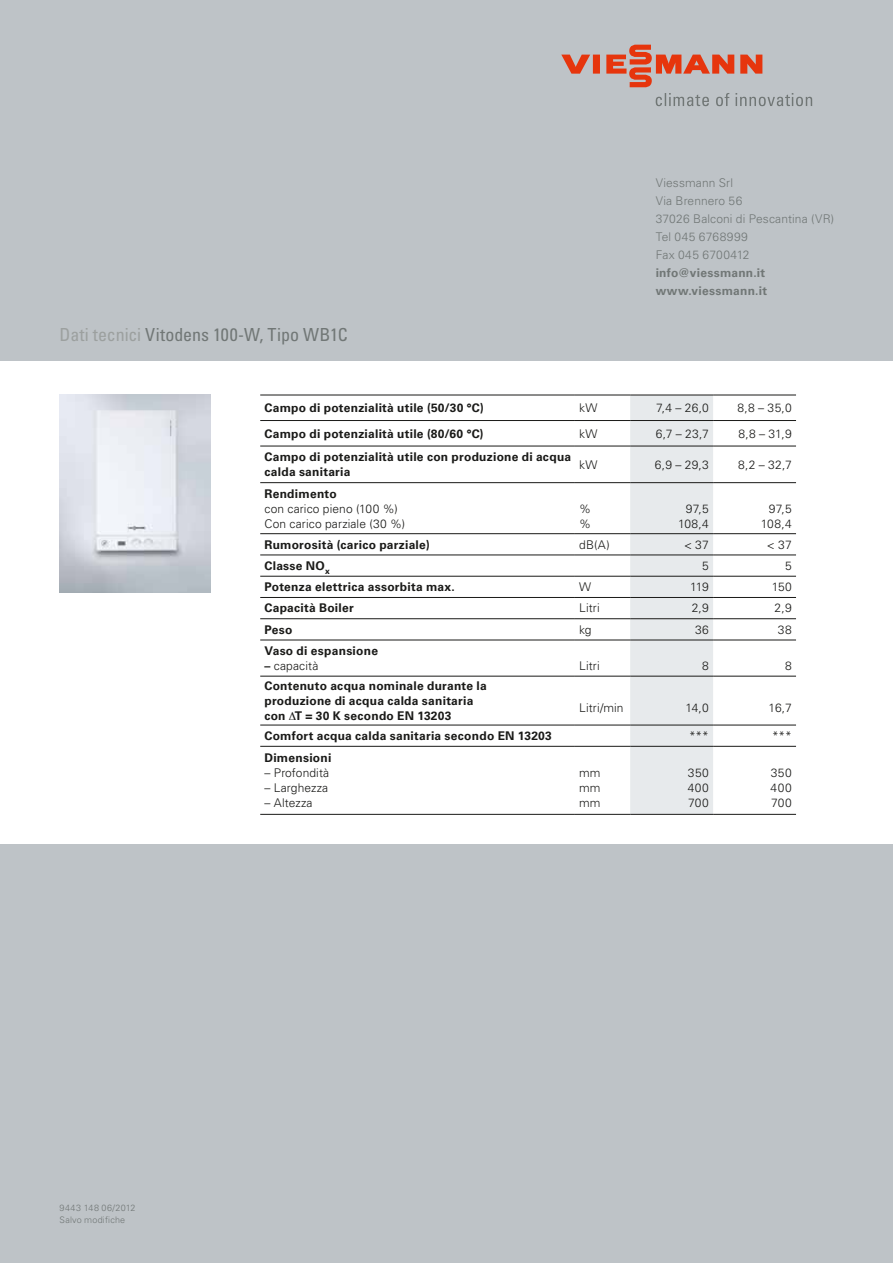
<style>
.page{position:relative;width:893px;height:1263px;background:#bec3c7}
.page>*{position:absolute;margin:0;border:0;box-sizing:border-box;transform-origin:0 0}
.t1{font:condensed 18px "Univers LTCYR 57";color:#717776}
.t2{font:700 12px/15px "Univers LTCYR 65";letter-spacing:.02em;color:#1a1a18}
.t3{font:300 12px/15px "Univers LTCYR 45";letter-spacing:.01em;color:#1a1a18;text-align:justify}
.t4{font:300 12px/18px "Univers LT Std";letter-spacing:.01em;color:#717776}
.t5{font:700 12px/18px "Univers LT Std";letter-spacing:.02em;color:#717776}
.t6{font:300 9px/12px "Univers LT Std";letter-spacing:.02em;color:#717776}
.s1{color:#9ca09f}
.s2{font-family:"Univers LTCYR 65";font-weight:700}
</style>
<div class="page">
<div style="left:0;top:361px;width:893px;height:483px;background:#fff"></div>
<svg style="left:561px;top:45px;width:251px;height:61px"></svg>
<img style="left:60px;top:395px;width:150px;height:198px">
<div style="left:630px;top:396px;width:83px;height:418px;background:#e7eaec"></div>
<hr style="left:260px;top:395px;width:315px;height:1px;background:#1a1a18">
<hr style="left:575px;top:395px;width:55px;height:1px;background:#1a1a18">
<hr style="left:630px;top:395px;width:83px;height:1px;background:#1a1a18">
<hr style="left:713px;top:395px;width:83px;height:1px;background:#1a1a18">
<hr style="left:260px;top:814px;width:315px;height:1px;background:#1a1a18">
<hr style="left:575px;top:814px;width:55px;height:1px;background:#1a1a18">
<hr style="left:630px;top:814px;width:83px;height:1px;background:#1a1a18">
<hr style="left:713px;top:814px;width:83px;height:1px;background:#1a1a18">
<hr style="left:260px;top:420px;width:315px;height:1px;background:#1a1a18">
<hr style="left:575px;top:420px;width:55px;height:1px;background:#1a1a18">
<hr style="left:630px;top:420px;width:83px;height:1px;background:#1a1a18">
<hr style="left:713px;top:420px;width:83px;height:1px;background:#1a1a18">
<hr style="left:260px;top:446px;width:315px;height:1px;background:#1a1a18">
<hr style="left:575px;top:446px;width:55px;height:1px;background:#1a1a18">
<hr style="left:260px;top:482px;width:315px;height:1px;background:#1a1a18">
<hr style="left:575px;top:482px;width:55px;height:1px;background:#1a1a18">
<hr style="left:630px;top:482px;width:83px;height:1px;background:#1a1a18">
<hr style="left:713px;top:482px;width:83px;height:1px;background:#1a1a18">
<hr style="left:260px;top:533px;width:315px;height:1px;background:#1a1a18">
<hr style="left:575px;top:533px;width:55px;height:1px;background:#1a1a18">
<hr style="left:630px;top:533px;width:83px;height:1px;background:#1a1a18">
<hr style="left:713px;top:533px;width:83px;height:1px;background:#1a1a18">
<hr style="left:260px;top:555px;width:315px;height:1px;background:#1a1a18">
<hr style="left:575px;top:555px;width:55px;height:1px;background:#1a1a18">
<hr style="left:630px;top:555px;width:83px;height:1px;background:#1a1a18">
<hr style="left:713px;top:555px;width:83px;height:1px;background:#1a1a18">
<hr style="left:260px;top:576px;width:315px;height:1px;background:#1a1a18">
<hr style="left:575px;top:576px;width:55px;height:1px;background:#1a1a18">
<hr style="left:630px;top:576px;width:83px;height:1px;background:#1a1a18">
<hr style="left:713px;top:576px;width:83px;height:1px;background:#1a1a18">
<hr style="left:260px;top:597px;width:315px;height:1px;background:#1a1a18">
<hr style="left:575px;top:597px;width:55px;height:1px;background:#1a1a18">
<hr style="left:630px;top:597px;width:83px;height:1px;background:#1a1a18">
<hr style="left:713px;top:597px;width:83px;height:1px;background:#1a1a18">
<hr style="left:260px;top:618px;width:315px;height:1px;background:#1a1a18">
<hr style="left:575px;top:618px;width:55px;height:1px;background:#1a1a18">
<hr style="left:630px;top:618px;width:83px;height:1px;background:#1a1a18">
<hr style="left:713px;top:618px;width:83px;height:1px;background:#1a1a18">
<hr style="left:260px;top:640px;width:315px;height:1px;background:#1a1a18">
<hr style="left:575px;top:640px;width:55px;height:1px;background:#1a1a18">
<hr style="left:630px;top:640px;width:83px;height:1px;background:#1a1a18">
<hr style="left:713px;top:640px;width:83px;height:1px;background:#1a1a18">
<hr style="left:260px;top:676px;width:315px;height:1px;background:#1a1a18">
<hr style="left:575px;top:676px;width:55px;height:1px;background:#1a1a18">
<hr style="left:630px;top:676px;width:83px;height:1px;background:#1a1a18">
<hr style="left:713px;top:676px;width:83px;height:1px;background:#1a1a18">
<hr style="left:260px;top:725px;width:315px;height:1px;background:#1a1a18">
<hr style="left:575px;top:725px;width:55px;height:1px;background:#1a1a18">
<hr style="left:630px;top:725px;width:83px;height:1px;background:#1a1a18">
<hr style="left:713px;top:725px;width:83px;height:1px;background:#1a1a18">
<hr style="left:260px;top:746px;width:315px;height:1px;background:#1a1a18">
<hr style="left:575px;top:746px;width:55px;height:1px;background:#1a1a18">
<hr style="left:630px;top:746px;width:83px;height:1px;background:#1a1a18">
<hr style="left:713px;top:746px;width:83px;height:1px;background:#1a1a18">
<hr style="left:630px;top:446px;width:83px;height:1px;background:#1a1a18">
<hr style="left:713px;top:446px;width:83px;height:1px;background:#1a1a18">
<h1 class="t1" style="left:60px;top:323px;width:290px"><span class="s1">Dati tecnici</span> Vitodens 100-W, Tipo WB1C</h1>
<p class="t4" style="left:656px;top:174px;width:180px">Viessmann Srl<br>Via Brennero 56<br>37026 Balconi di Pescantina (VR)<br>Tel 045 6768999<br>Fax 045 6700412</p>
<p class="t5" style="left:656px;top:264px;width:113px">info@viessmann.it www.viessmann.it</p>
<p class="t2" style="left:264px;top:400px;width:221px">Campo di potenzialità utile (50/30 °C)</p>
<p class="t3" style="left:579px;top:400px;width:20px">kW</p>
<p class="t3" style="left:656px;top:400px;width:54px">7,4 – 26,0</p>
<p class="t3" style="left:738px;top:400px;width:56px">8,8 – 35,0</p>
<p class="t2" style="left:264px;top:425px;width:221px">Campo di potenzialità utile (80/60 °C)</p>
<p class="t3" style="left:579px;top:426px;width:20px">kW</p>
<p class="t3" style="left:656px;top:426px;width:54px">6,7 – 23,7</p>
<p class="t3" style="left:739px;top:426px;width:55px">8,8 – 31,9</p>
<p class="t2" style="left:264px;top:449px;width:308px">Campo di potenzialità utile con produzione di acqua calda sanitaria</p>
<p class="t3" style="left:579px;top:457px;width:20px">kW</p>
<p class="t3" style="left:655px;top:457px;width:56px">6,9 – 29,3</p>
<p class="t3" style="left:738px;top:457px;width:55px">8,2 – 32,7</p>
<p class="t2" style="left:264px;top:485px;width:74px">Rendimento</p>
<p class="t3" style="left:264px;top:500px;width:142px">con carico pieno (100 %)<br>Con carico parziale (30 %)</p>
<p class="t3" style="left:579px;top:500px;width:13px">% %</p>
<p class="t3" style="left:678px;top:500px;width:32px;text-align:right">97,5<br>108,4</p>
<p class="t3" style="left:761px;top:500px;width:32px;text-align:right">97,5<br>108,4</p>
<p class="t2" style="left:264px;top:536px;width:167px">Rumorosità (carico parziale)</p>
<p class="t3" style="left:579px;top:537px;width:32px">dB(A)</p>
<p class="t3" style="left:684px;top:537px;width:26px">&lt; 37</p>
<p class="t3" style="left:767px;top:537px;width:26px">&lt; 37</p>
<p class="t2" style="left:264px;top:558px;width:67px">Classe NO<sub>x</sub></p>
<p class="t3" style="left:702px;top:558px;width:8px">5</p>
<p class="t3" style="left:785px;top:558px;width:8px">5</p>
<p class="t2" style="left:264px;top:579px;width:192px">Potenza elettrica assorbita max.</p>
<p class="t3" style="left:579px;top:579px;width:13px">W</p>
<p class="t3" style="left:690px;top:579px;width:20px">119</p>
<p class="t3" style="left:772px;top:579px;width:22px">150</p>
<p class="t2" style="left:264px;top:600px;width:91px">Capacità Boiler</p>
<p class="t3" style="left:579px;top:600px;width:22px">Litri</p>
<p class="t3" style="left:692px;top:600px;width:19px">2,9</p>
<p class="t3" style="left:775px;top:600px;width:19px">2,9</p>
<p class="t2" style="left:264px;top:621px;width:29px">Peso</p>
<p class="t3" style="left:579px;top:622px;width:14px">kg</p>
<p class="t3" style="left:695px;top:622px;width:15px">36</p>
<p class="t3" style="left:778px;top:622px;width:15px">38</p>
<p class="t2" style="left:264px;top:643px;width:115px">Vaso di espansione</p>
<p class="t3" style="left:264px;top:658px;width:55px"><span class="s2">–</span> capacità</p>
<p class="t3" style="left:579px;top:658px;width:22px">Litri</p>
<p class="t3" style="left:702px;top:658px;width:8px">8</p>
<p class="t3" style="left:785px;top:658px;width:8px">8</p>
<p class="t2" style="left:264px;top:678px;width:224px">Contenuto acqua nominale durante la produzione di acqua calda sanitaria con ∆T = 30 K secondo EN 13203</p>
<p class="t3" style="left:579px;top:700px;width:46px">Litri/min</p>
<p class="t3" style="left:685px;top:700px;width:25px">14,0</p>
<p class="t3" style="left:769px;top:700px;width:25px">16,7</p>
<p class="t2" style="left:264px;top:728px;width:289px">Comfort acqua calda sanitaria secondo EN 13203</p>
<p class="t3" style="left:689px;top:728px;width:21px">***</p>
<p class="t3" style="left:772px;top:728px;width:21px">***</p>
<p class="t2" style="left:264px;top:750px;width:68px">Dimensioni</p>
<p class="t3" style="left:264px;top:765px;width:66px">– Profondità</p>
<p class="t3" style="left:264px;top:780px;width:65px">– Larghezza</p>
<p class="t3" style="left:264px;top:795px;width:50px">– Altezza</p>
<p class="t3" style="left:579px;top:765px;width:23px">mm mm mm</p>
<p class="t3" style="left:688px;top:765px;width:23px">350<br>400<br>700</p>
<p class="t3" style="left:771px;top:765px;width:23px">350<br>400<br>700</p>
<p class="t6" style="left:60px;top:1201px;width:78px">9443 148 06/2012<br>Salvo modifiche</p>
</div>
